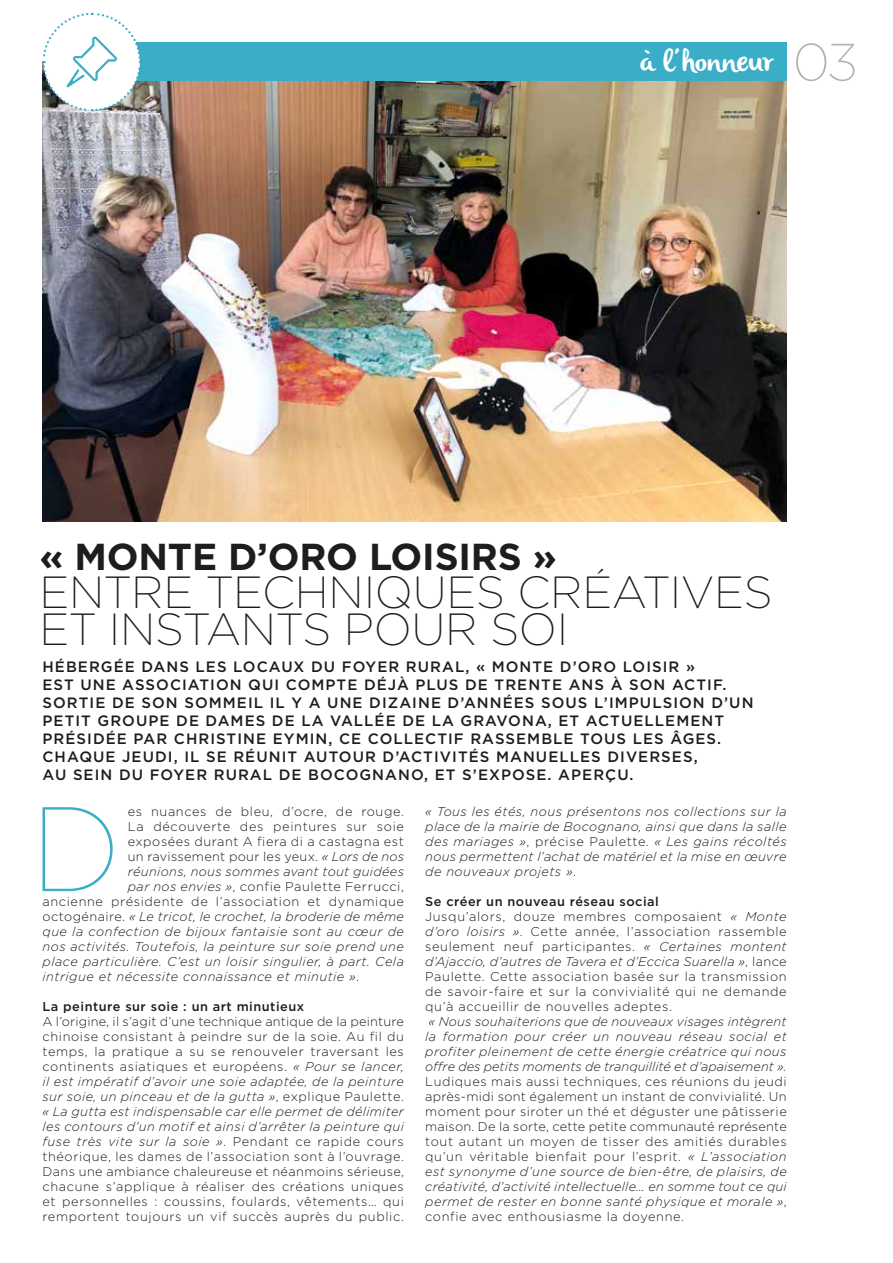
<style>
.page{position:relative;width:893px;height:1263px;background:#fff}
.page>*{position:absolute;margin:0;border:0;box-sizing:border-box;transform-origin:0 0}
.t1{font:100 119.85px "Gotham";color:#3aadc7}
.t2{font:200 45px/37.5px "Gotham";letter-spacing:-.005em;color:#1d1d1b}
.t3{font:700 37.5px "Gotham";letter-spacing:-.005em;color:#1d1d1b}
.t4{font:30px "olivier";color:#fff}
.t5{font:500 15px/18px "Gotham";letter-spacing:.07em;color:#1d1d1b}
.t6{font:300 12.75px/15px "Gotham";letter-spacing:.05em;color:#1d1d1b;text-align:justify}
.t7{font:italic 300 12.75px/15px "Gotham";letter-spacing:.035em;color:#1d1d1b;text-align:justify}
.t8{font:300 12.75px "Gotham";letter-spacing:.025em;color:#1d1d1b}
.t9{font:500 12.75px "Gotham";letter-spacing:.04em;color:#1d1d1b}
.s1{font-family:"Gotham";font-weight:200;font-size:52.5px;color:#b3b2b2}
.s2{font-style:italic}
.s3{font-style:normal}
.s4{font-weight:500}
</style>
<div class="page">
<img style="left:43px;top:81px;width:744px;height:440px">
<div style="left:132px;top:43px;width:655px;height:38px;background:#3aadc7"></div>
<svg style="left:42px;top:12px;width:100px;height:100px"></svg>
<h3 class="t4" style="left:640px;top:44px;width:219px">à l’honneur <span class="s1">03</span></h3>
<h3 class="t3" style="left:39px;top:532px;width:519px">« MONTE D’ORO LOISIRS »</h3>
<h2 class="t2" style="left:39px;top:572px;width:735px">ENTRE TECHNIQUES CRÉATIVES<br>ET INSTANTS POUR SOI</h2>
<p class="t5" style="left:43px;top:657px;width:712px">HÉBERGÉE DANS LES LOCAUX DU FOYER RURAL, « MONTE D’ORO LOISIR »<br>EST UNE ASSOCIATION QUI COMPTE DÉJÀ PLUS DE TRENTE ANS À SON ACTIF.<br>SORTIE DE SON SOMMEIL IL Y A UNE DIZAINE D’ANNÉES SOUS L’IMPULSION D’UN PETIT GROUPE DE DAMES DE LA VALLÉE DE LA GRAVONA, ET ACTUELLEMENT PRÉSIDÉE PAR CHRISTINE EYMIN, CE COLLECTIF RASSEMBLE TOUS LES ÂGES.<br>CHAQUE JEUDI, IL SE RÉUNIT AUTOUR D’ACTIVITÉS MANUELLES DIVERSES,<br>AU SEIN DU FOYER RURAL DE BOCOGNANO, ET S’EXPOSE. APERÇU.</p>
<h1 class="t1" style="left:30px;top:775px;width:92px">D</h1>
<p class="t6" style="left:128px;top:804px;width:278px">es nuances de bleu, d’ocre, de rouge.</p>
<p class="t6" style="left:128px;top:819px;width:278px">La découverte des peintures sur soie</p>
<p class="t6" style="left:128px;top:834px;width:277px">exposées durant A fiera di a castagna est</p>
<p class="t8" style="left:128px;top:848px;width:278px">un ravissement pour les yeux. <span class="s2">« Lors de nos</span></p>
<p class="t7" style="left:128px;top:864px;width:278px">réunions, nous sommes avant tout guidées</p>
<p class="t6" style="left:128px;top:879px;width:278px"><span class="s2">par nos envies »</span>, confie Paulette Ferrucci,</p>
<p class="t6" style="left:43px;top:894px;width:363px">ancienne présidente de l’association et dynamique</p>
<p class="t7" style="left:43px;top:909px;width:363px"><span class="s3">octogénaire.</span> « Le tricot, le crochet, la broderie de même</p>
<p class="t7" style="left:43px;top:924px;width:363px">que la confection de bijoux fantaisie sont au cœur de</p>
<p class="t7" style="left:43px;top:939px;width:363px">nos activités. Toutefois, la peinture sur soie prend une</p>
<p class="t7" style="left:43px;top:954px;width:363px">place particulière. C’est un loisir singulier, à part. Cela</p>
<p class="t7" style="left:43px;top:969px;width:318px">intrigue et nécessite connaissance et minutie »<span class="s3">.</span></p>
<p class="t9" style="left:43px;top:998px;width:263px">La peinture sur soie : un art minutieux</p>
<p class="t6" style="left:43px;top:1014px;width:363px">A l’origine, il s’agit d’une technique antique de la peinture chinoise consistant à peindre sur de la soie. Au fil du temps, la pratique a su se renouveler traversant les continents asiatiques et européens. <span class="s2">« Pour se lancer, il est impératif d’avoir une soie adaptée, de la peinture sur soie, un pinceau et de la gutta »</span>, explique Paulette. <span class="s2">« La gutta est indispensable car elle permet de délimiter les contours d’un motif et ainsi d’arrêter la peinture qui fuse très vite sur la soie »</span>. Pendant ce rapide cours théorique, les dames de l’association sont à l’ouvrage.<br>Dans une ambiance chaleureuse et néanmoins sérieuse, chacune s’applique à réaliser des créations uniques et personnelles : coussins, foulards, vêtements… qui remportent toujours un vif succès auprès du public.</p>
<p class="t7" style="left:425px;top:804px;width:363px">« Tous les étés, nous présentons nos collections sur la place de la mairie de Bocognano, ainsi que dans la salle des mariages »<span class="s3">, précise Paulette.</span> « Les gains récoltés nous permettent l’achat de matériel et la mise en œuvre de nouveaux projets »<span class="s3">.</span></p>
<p class="t6" style="left:425px;top:893px;width:363px;text-align:left"><span class="s4">Se créer un nouveau réseau social<br></span>Jusqu’alors, douze membres composaient <span class="s2">« Monte d’oro loisirs »</span>. Cette année, l’association rassemble seulement neuf participantes. <span class="s2">« Certaines montent d’Ajaccio, d’autres de Tavera et d’Eccica Suarella »</span>, lance Paulette. Cette association basée sur la transmission de savoir-faire et sur la convivialité qui ne demande qu’à accueillir de nouvelles adeptes.</p>
<p class="t7" style="left:425px;top:1013px;width:363px">« Nous souhaiterions que de nouveaux visages intègrent la formation pour créer un nouveau réseau social et profiter pleinement de cette énergie créatrice qui nous offre des petits moments de tranquillité et d’apaisement ».</p>
<p class="t6" style="left:425px;top:1073px;width:363px">Ludiques mais aussi techniques, ces réunions du jeudi après-midi sont également un instant de convivialité. Un moment pour siroter un thé et déguster une pâtisserie maison. De la sorte, cette petite communauté représente tout autant un moyen de tisser des amitiés durables qu’un véritable bienfait pour l’esprit. <span class="s2">« L’association est synonyme d’une source de bien-être, de plaisirs, de créativité, d’activité intellectuelle… en somme tout ce qui permet de rester en bonne santé physique et morale »</span>, confie avec enthousiasme la doyenne.</p>
</div>
